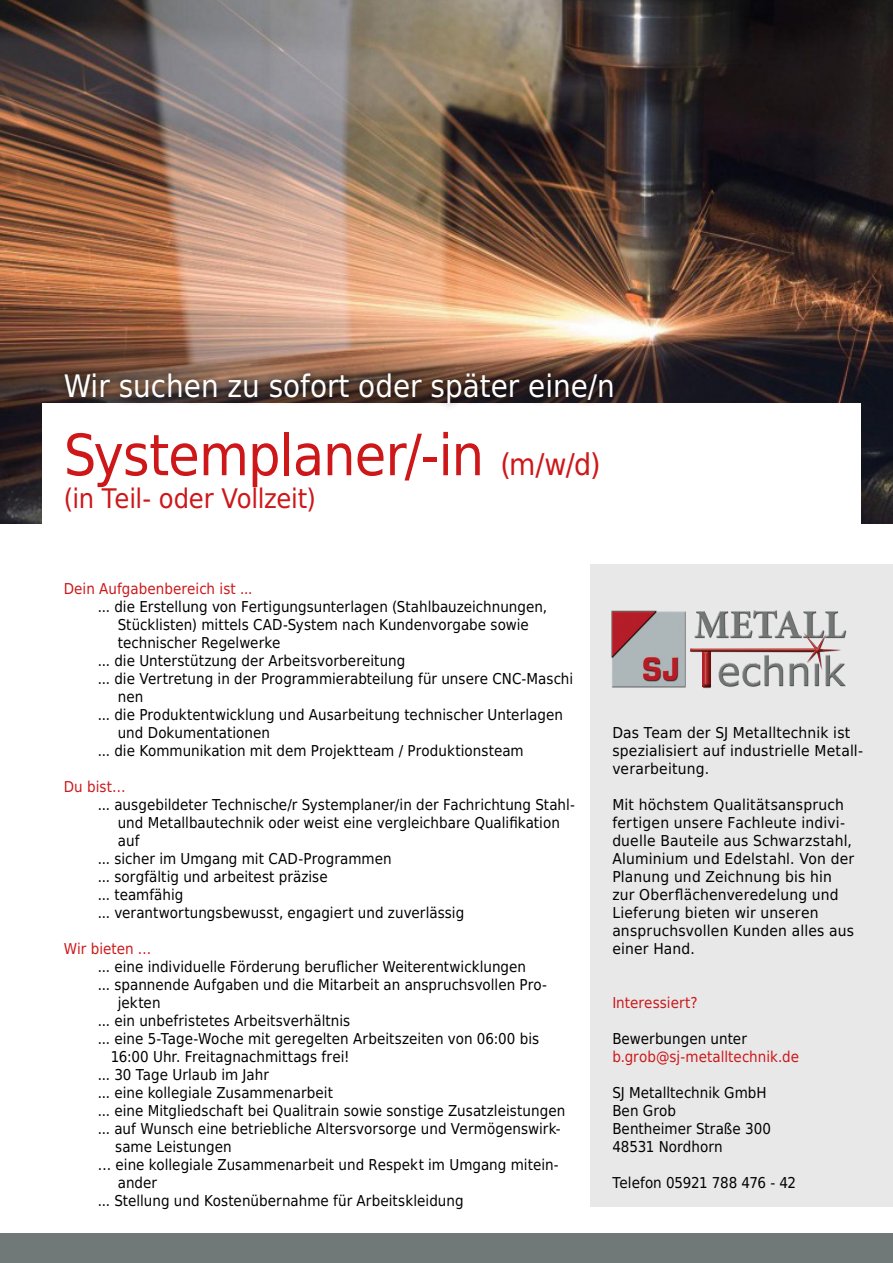
<style>
.page{position:relative;width:893px;height:1263px;background:#fff}
.page>*{position:absolute;margin:0;border:0;box-sizing:border-box;transform-origin:0 0}
.t1{font:57px "DejaVu Sans Condensed";letter-spacing:-.015em;color:#cd1719}
.t2{font:30.9px "DejaVu Sans Condensed";color:#fff}
.t3{font:27px "DejaVu Sans Condensed";letter-spacing:-.01em;color:#cd1719}
.t4{font:15px/18px "DejaVu Sans Condensed";letter-spacing:.005em;color:#000}
.t5{font:15px "DejaVu Sans Condensed";letter-spacing:.005em;color:#cd1719}
.t6{font:15px "DejaVu Sans Condensed";letter-spacing:-.02em;color:#000}
.s1{font-size:30px}
</style>
<div class="page">
<img style="left:0;top:0;width:893px;height:523px">
<div style="left:43px;top:403px;width:818px;height:149px;background:#fff"></div>
<div style="left:590px;top:564px;width:303px;height:642px;background:#e8e8e8"></div>
<div style="left:56px;top:363px;width:566px;height:49px;background:#000;opacity:.75"></div>
<div style="left:0;top:1233px;width:893px;height:30px;background:#717878"></div>
<img style="left:611px;top:610px;width:236px;height:79px">
<img style="left:703px;top:652px;width:7px;height:35px">
<img style="left:690px;top:648px;width:113px;height:4px">
<img style="left:803px;top:632px;width:38px;height:38px">
<h2 class="t2" style="left:64px;top:360px;width:553px">Wir suchen zu sofort oder später eine/n</h2>
<h1 class="t1" style="left:64px;top:409px;width:538px">Systemplaner/-in <span class="s1">(m/w/d)</span></h1>
<h3 class="t3" style="left:64px;top:476px;width:254px">(in Teil- oder Vollzeit)</h3>
<p class="t5" style="left:64px;top:576px;width:190px">Dein Aufgabenbereich ist ...</p>
<p class="t4" style="left:98px;top:597px;width:451px">... die Erstellung von Fertigungsunterlagen (Stahlbauzeichnungen,</p>
<p class="t4" style="left:118px;top:615px;width:413px">Stücklisten) mittels CAD-System nach Kundenvorgabe sowie</p>
<p class="t4" style="left:118px;top:633px;width:164px">technischer Regelwerke</p>
<p class="t4" style="left:98px;top:651px;width:309px">... die Unterstützung der Arbeitsvorbereitung</p>
<p class="t4" style="left:98px;top:669px;width:477px">... die Vertretung in der Programmierabteilung für unsere CNC-Maschi</p>
<p class="t4" style="left:118px;top:687px;width:27px">nen</p>
<p class="t4" style="left:98px;top:705px;width:467px">... die Produktentwicklung und Ausarbeitung technischer Unterlagen</p>
<p class="t4" style="left:118px;top:723px;width:154px">und Dokumentationen</p>
<p class="t4" style="left:98px;top:741px;width:427px">... die Kommunikation mit dem Projektteam / Produktionsteam</p>
<p class="t5" style="left:64px;top:774px;width:63px">Du bist…</p>
<p class="t4" style="left:98px;top:795px;width:479px">... ausgebildeter Technische/r Systemplaner/in der Fachrichtung Stahl-</p>
<p class="t4" style="left:118px;top:813px;width:444px">und Metallbautechnik oder weist eine vergleichbare Qualifikation</p>
<p class="t4" style="left:118px;top:831px;width:23px">auf</p>
<p class="t4" style="left:98px;top:849px;width:295px">... sicher im Umgang mit CAD-Programmen</p>
<p class="t4" style="left:98px;top:867px;width:231px">... sorgfältig und arbeitest präzise</p>
<p class="t4" style="left:98px;top:885px;width:87px">... teamfähig</p>
<p class="t4" style="left:98px;top:903px;width:368px">... verantwortungsbewusst, engagiert und zuverlässig</p>
<p class="t5" style="left:64px;top:936px;width:89px">Wir bieten …</p>
<p class="t4" style="left:98px;top:957px;width:430px">... eine individuelle Förderung beruflicher Weiterentwicklungen</p>
<p class="t4" style="left:98px;top:975px;width:451px">... spannende Aufgaben und die Mitarbeit an anspruchsvollen Pro-</p>
<p class="t4" style="left:118px;top:993px;width:44px">jekten</p>
<p class="t4" style="left:98px;top:1011px;width:254px">... ein unbefristetes Arbeitsverhältnis</p>
<p class="t4" style="left:98px;top:1029px;width:443px">... eine 5-Tage-Woche mit geregelten Arbeitszeiten von 06:00 bis</p>
<p class="t4" style="left:111px;top:1047px;width:240px">16:00 Uhr. Freitagnachmittags frei!</p>
<p class="t4" style="left:98px;top:1065px;width:173px">... 30 Tage Urlaub im Jahr</p>
<p class="t4" style="left:98px;top:1083px;width:237px">... eine kollegiale Zusammenarbeit</p>
<p class="t4" style="left:98px;top:1101px;width:469px">... eine Mitgliedschaft bei Qualitrain sowie sonstige Zusatzleistungen</p>
<p class="t4" style="left:98px;top:1119px;width:464px">... auf Wunsch eine betriebliche Altersvorsorge und Vermögenswirk-</p>
<p class="t4" style="left:115px;top:1137px;width:118px">same Leistungen</p>
<p class="t4" style="left:98px;top:1155px;width:462px">… eine kollegiale Zusammenarbeit und Respekt im Umgang mitein-</p>
<p class="t4" style="left:118px;top:1173px;width:41px">ander</p>
<p class="t4" style="left:98px;top:1191px;width:367px">... Stellung und Kostenübernahme für Arbeitskleidung</p>
<p class="t4" style="left:612px;top:723px;width:252px">Das Team der SJ Metalltechnik ist spezialisiert auf industrielle Metall&shy;verarbeitung.</p>
<p class="t4" style="left:612px;top:795px;width:243px">Mit höchstem Qualitätsanspruch fertigen unsere Fachleute indivi&shy;duelle Bauteile aus Schwarzstahl,<br>Aluminium und Edelstahl. Von der<br>Planung und Zeichnung bis hin zur Oberflächenveredelung und<br>Lieferung bieten wir unseren anspruchsvollen Kunden alles aus einer Hand.</p>
<p class="t5" style="left:612px;top:990px;width:87px">Interessiert?</p>
<p class="t4" style="left:612px;top:1029px;width:136px">Bewerbungen unter</p>
<p class="t5" style="left:612px;top:1044px;width:188px">b.grob@sj-metalltechnik.de</p>
<p class="t4" style="left:612px;top:1083px;width:160px">SJ Metalltechnik GmbH<br>Ben Grob<br>Bentheimer Straße 300<br>48531 Nordhorn</p>
<p class="t6" style="left:612px;top:1170px;width:185px">Telefon 05921 788 476 - 42</p>
</div>
